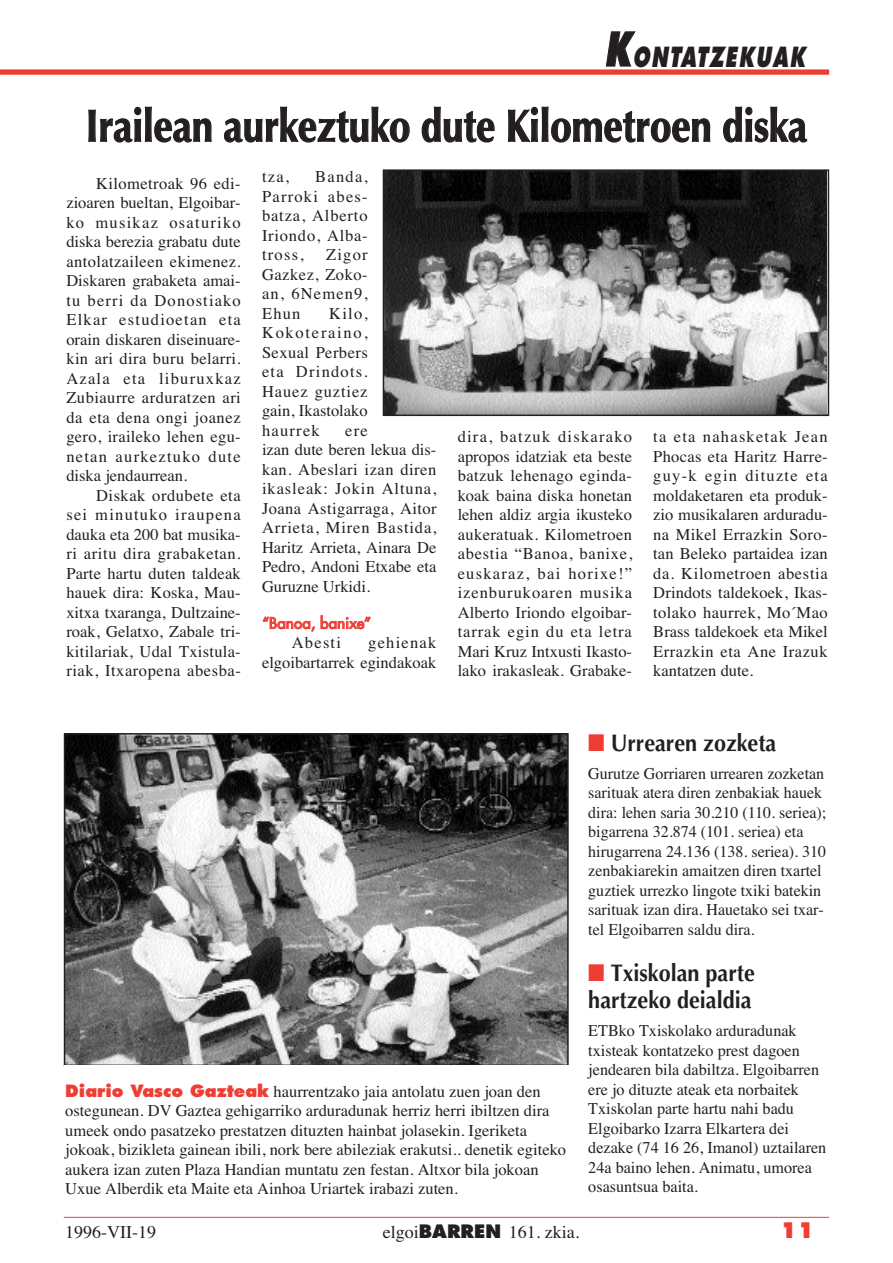
<style>
.page{position:relative;width:893px;height:1263px;background:#fff}
.page>*{position:absolute;margin:0;border:0;box-sizing:border-box;transform-origin:0 0}
.t1{font:700 45px "Optima";color:#231f20;scale:.85 1}
.t2{font:italic 800 27px "Futura";letter-spacing:.085em;color:#231f20;scale:.7 1}
.t3{font:700 24px/27px "Optima";color:#231f20;scale:.9 1}
.t4{font:800 21px "Futura";color:#ee3e34}
.t5{font:18px "Times";color:#231f20}
.t6{font:16.5px/19.5px "Times";color:#231f20;text-align:justify}
.t7{font:16.5px/19.5px "Times";letter-spacing:.025em;color:#231f20}
.t8{font:15px "Futura";letter-spacing:.015em;color:#ee3e34}
.s1{font-size:45px}
.s2{font-family:"Futura";font-weight:800;color:#ee3e34}
.s3{color:#ee3e34}
.s4{font-family:"Futura";font-weight:800}
</style>
<div class="page">
<hr style="left:64px;top:1217px;width:765px;height:1px;background:#ee3e34">
<div style="left:0;top:69px;width:829px;height:6px;background:#ee3e34"></div>
<img style="left:386px;top:172px;width:440px;height:241px">
<div style="left:383px;top:169px;width:446px;height:247px;border:2px solid #231f20"></div>
<img style="left:67px;top:736px;width:499px;height:327px">
<div style="left:64px;top:733px;width:505px;height:333px;border:2px solid #231f20"></div>
<div style="left:64px;top:1065px;width:505px;height:134px;background:#fff"></div>
<h2 class="t2" style="left:604px;top:45px;width:288px"><span class="s1">K</span>ONTATZEKUAK</h2>
<h1 class="t1" style="left:86px;top:108px;width:850px">Irailean aurkeztuko dute Kilometroen diska</h1>
<p class="t6" style="left:66px;top:173px;width:176px;text-indent:30px">Kilometroak 96 edi&shy;zioaren bueltan, Elgoibar&shy;ko musikaz osaturiko diska berezia grabatu dute antolatzaileen ekimenez.<br>Diskaren grabaketa amai&shy;tu berri da Donostiako Elkar estudioetan eta orain diskaren diseinuare&shy;kin ari dira buru belarri.<br>Azala eta liburuxkaz Zubiaurre arduratzen ari da eta dena ongi joanez gero, iraileko lehen egu&shy;netan aurkeztuko dute diska jendaurrean.</p>
<p class="t6" style="left:66px;top:485px;width:176px;text-indent:30px">Diskak ordubete eta sei minutuko iraupena dauka eta 200 bat musika&shy;ri aritu dira grabaketan.<br>Parte hartu duten taldeak hauek dira: Koska, Mau&shy;xitxa txaranga, Dultzaine&shy;roak, Gelatxo, Zabale tri&shy;kitilariak, Udal Txistula&shy;riak, Itxaropena abesba-</p>
<p class="t6" style="left:262px;top:167px;width:107px;text-indent:53px">Banda, Parroki abes&shy;batza, Alberto Iriondo, Alba&shy;tross,</p>
<p class="t6" style="left:262px;top:167px;width:29px">tza,</p>
<p class="t6" style="left:262px;top:245px;width:107px;text-indent:64px">Zigor Gazkez, Zoko&shy;an, 6Nemen9, Ehun</p>
<p class="t6" style="left:262px;top:303px;width:107px;text-indent:67px">Kilo, Kokoteraino, Sexual Perbers eta Drindots.<br>Hauez guztiez gain, Ikastolako haurrek</p>
<p class="t7" style="left:262px;top:420px;width:176px;text-indent:83px">ere<br>izan dute beren lekua dis&shy;kan. Abeslari izan diren ikasleak: Jokin Altuna,<br>Joana Astigarraga, Aitor<br>Arrieta, Miren Bastida,<br>Haritz Arrieta, Ainara De<br>Pedro, Andoni Etxabe eta<br>Guruzne Urkidi.</p>
<p class="t8" style="left:262px;top:615px;width:110px">“Banoa, banixe”</p>
<p class="t6" style="left:292px;top:633px;width:51px">Abesti</p>
<p class="t6" style="left:262px;top:633px;width:176px;text-align:right">gehienak<br>elgoibartarrek egindakoak</p>
<p class="t6" style="left:458px;top:427px;width:176px">dira, batzuk diskarako apropos idatziak eta beste batzuk lehenago eginda&shy;koak baina diska honetan lehen aldiz argia ikusteko aukeratuak. Kilometroen abestia “Banoa, banixe, euskaraz, bai horixe!” izenburukoaren musika Alberto Iriondo elgoibar&shy;tarrak egin du eta letra Mari Kruz Intxusti Ikasto&shy;lako irakasleak. Grabake-</p>
<p class="t6" style="left:653px;top:427px;width:176px">ta eta nahasketak Jean Phocas eta Haritz Harre&shy;guy-k egin dituzte eta moldaketaren eta produk&shy;zio musikalaren arduradu&shy;na Mikel Errazkin Soro&shy;tan Beleko partaidea izan da. Kilometroen abestia Drindots taldekoek, Ikas&shy;tolako haurrek, Mo´Mao Brass taldekoek eta Mikel Errazkin eta Ane Irazuk kantatzen dute.</p>
<p class="t6" style="left:65px;top:1081px;width:502px;text-align:left"><span class="s2">Diario Vasco Gazteak</span> haurrentzako jaia antolatu zuen joan den ostegunean. DV Gaztea gehigarriko arduradunak herriz herri ibiltzen dira umeek ondo pasatzeko prestatzen dituzten hainbat jolasekin. Igeriketa jokoak, bizikleta gainean ibili, nork bere abileziak erakutsi.. denetik egiteko aukera izan zuten Plaza Handian muntatu zen festan. Altxor bila jokoan Uxue Alberdik eta Maite eta Ainhoa Uriartek irabazi zuten.</p>
<h3 class="t3" style="left:588px;top:731px;width:210px"><span class="s3">■</span> Urrearen zozketa</h3>
<p class="t6" style="left:588px;top:763px;width:240px;text-align:left">Gurutze Gorriaren urrearen zozketan sarituak atera diren zenbakiak hauek dira: lehen saria 30.210 (110. seriea); bigarrena 32.874 (101. seriea) eta hirugarrena 24.136 (138. seriea). 310 zenbakiarekin amaitzen diren txartel guztiek urrezko lingote txiki batekin sarituak izan dira. Hauetako sei txar&shy;tel Elgoibarren saldu dira.</p>
<h3 class="t3" style="left:588px;top:962px;width:186px"><span class="s3">■</span> Txiskolan parte hartzeko deialdia</h3>
<p class="t6" style="left:588px;top:1021px;width:239px;text-align:left">ETBko Txiskolako arduradunak txisteak kontatzeko prest dagoen jendearen bila dabiltza. Elgoibarren ere jo dituzte ateak eta norbaitek<br>Txiskolan parte hartu nahi badu<br>Elgoibarko Izarra Elkartera dei dezake (74 16 26, Imanol) uztailaren<br>24a baino lehen. Animatu, umorea osasuntsua baita.</p>
<p class="t5" style="left:65px;top:1221px;width:92px">1996-VII-19</p>
<p class="t5" style="left:383px;top:1221px;width:198px">elgoi<span class="s4">BARREN</span> 161. zkia.</p>
<p class="t4" style="left:780px;top:1221px;width:36px">11</p>
</div>
